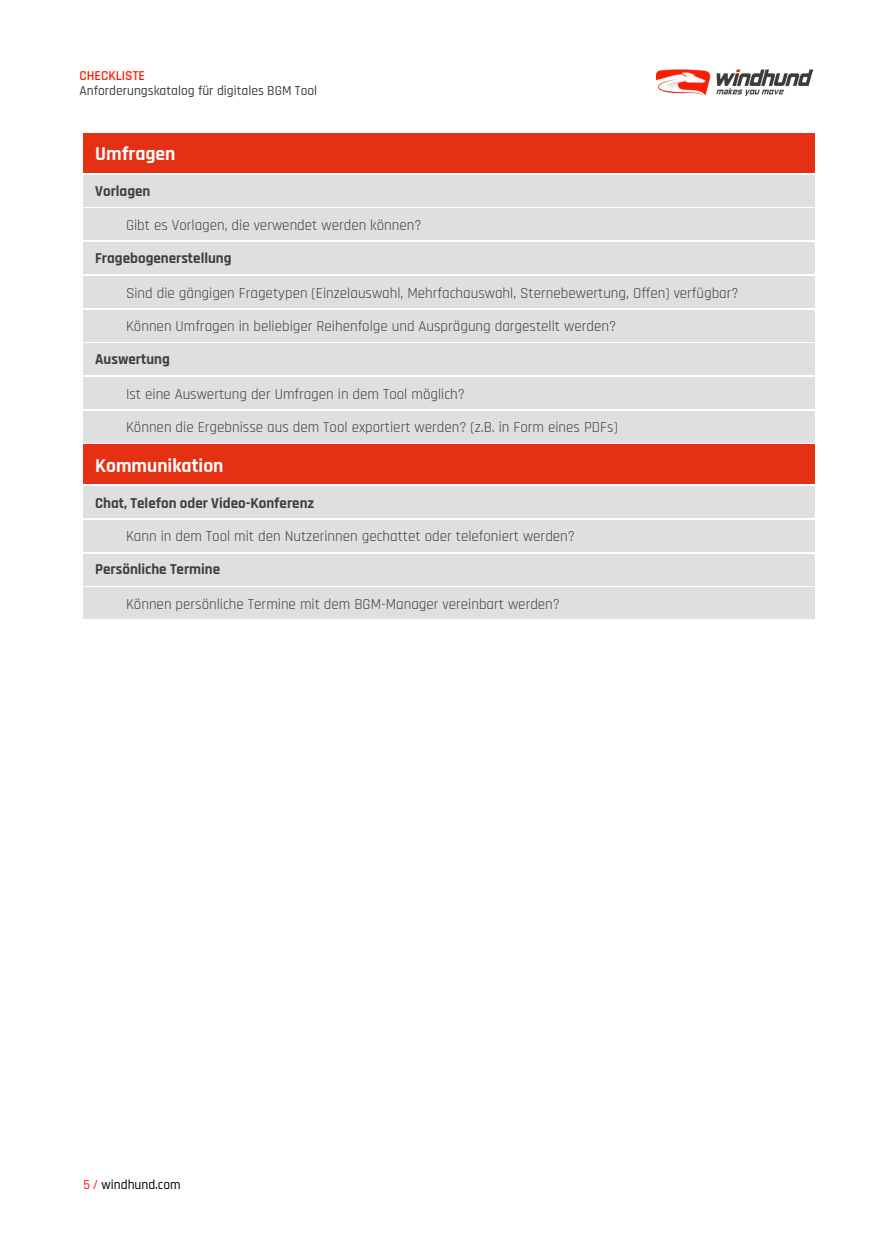
<style>
.page{position:relative;width:893px;height:1238px;background:#fff}
.page>*{position:absolute;margin:0;border:0;box-sizing:border-box;transform-origin:0 0}
.t1{font:700 19.5px "Rajdhani";color:#fff}
.t2{font:15px "Rajdhani";color:#3d3e3d}
.t3{font:700 15px "Rajdhani";color:#3d3e3d}
.t4{font:500 13.5px "Rajdhani";color:#3c3c3c}
.t5{font:500 13.5px "Rajdhani";color:#000}
.t6{font:600 13.5px "Rajdhani";color:#fe1e00}
.s1{color:#fe1e00}
</style>
<div class="page">
<img style="left:657px;top:69px;width:156px;height:26px">
<div style="left:84px;top:133px;width:731px;height:40px;background:#e63014"></div>
<div style="left:84px;top:444px;width:731px;height:40px;background:#e63014"></div>
<div style="left:84px;top:175px;width:731px;height:31px;background:#e0dfdf"></div>
<div style="left:84px;top:486px;width:731px;height:32px;background:#e0dfdf"></div>
<div style="left:84px;top:208px;width:731px;height:32px;background:#e0dfdf"></div>
<div style="left:84px;top:520px;width:731px;height:31px;background:#e0dfdf"></div>
<div style="left:84px;top:276px;width:731px;height:32px;background:#e0dfdf"></div>
<div style="left:84px;top:377px;width:731px;height:32px;background:#e0dfdf"></div>
<div style="left:84px;top:587px;width:731px;height:32px;background:#e0dfdf"></div>
<div style="left:84px;top:553px;width:731px;height:32px;background:#e0dfdf"></div>
<div style="left:84px;top:310px;width:731px;height:31px;background:#e0dfdf"></div>
<div style="left:84px;top:411px;width:731px;height:31px;background:#e0dfdf"></div>
<div style="left:84px;top:242px;width:731px;height:32px;background:#e0dfdf"></div>
<div style="left:84px;top:344px;width:731px;height:31px;background:#e0dfdf"></div>
<p class="t6" style="left:80px;top:68px;width:67px">CHECKLISTE</p>
<p class="t4" style="left:80px;top:83px;width:239px">Anforderungskatalog für digitales BGM Tool</p>
<h1 class="t1" style="left:95px;top:142px;width:82px">Umfragen</h1>
<p class="t3" style="left:95px;top:182px;width:57px">Vorlagen</p>
<p class="t2" style="left:126px;top:216px;width:297px">Gibt es Vorlagen, die verwendet werden können?</p>
<p class="t3" style="left:95px;top:249px;width:138px">Fragebogenerstellung</p>
<p class="t2" style="left:126px;top:284px;width:614px">Sind die gängigen Fragetypen (Einzelauswahl, Mehrfachauswahl, Sternebewertung, Offen) verfügbar?</p>
<p class="t2" style="left:126px;top:317px;width:492px">Können Umfragen in beliebiger Reihenfolge und Ausprägung dargestellt werden?</p>
<p class="t3" style="left:95px;top:350px;width:76px">Auswertung</p>
<p class="t2" style="left:126px;top:385px;width:340px">Ist eine Auswertung der Umfragen in dem Tool möglich?</p>
<p class="t2" style="left:126px;top:419px;width:493px">Können die Ergebnisse aus dem Tool exportiert werden? (z.B. in Form eines PDFs)</p>
<h1 class="t1" style="left:95px;top:453px;width:130px">Kommunikation</h1>
<p class="t3" style="left:95px;top:494px;width:220px">Chat, Telefon oder Video-Konferenz</p>
<p class="t2" style="left:126px;top:528px;width:450px">Kann in dem Tool mit den Nutzerinnen gechattet oder telefoniert werden?</p>
<p class="t3" style="left:95px;top:560px;width:126px">Persönliche Termine</p>
<p class="t2" style="left:126px;top:595px;width:435px">Können persönliche Termine mit dem BGM-Manager vereinbart werden?</p>
<p class="t5" style="left:84px;top:1176px;width:98px"><span class="s1">5 /</span> windhund.com</p>
</div>
